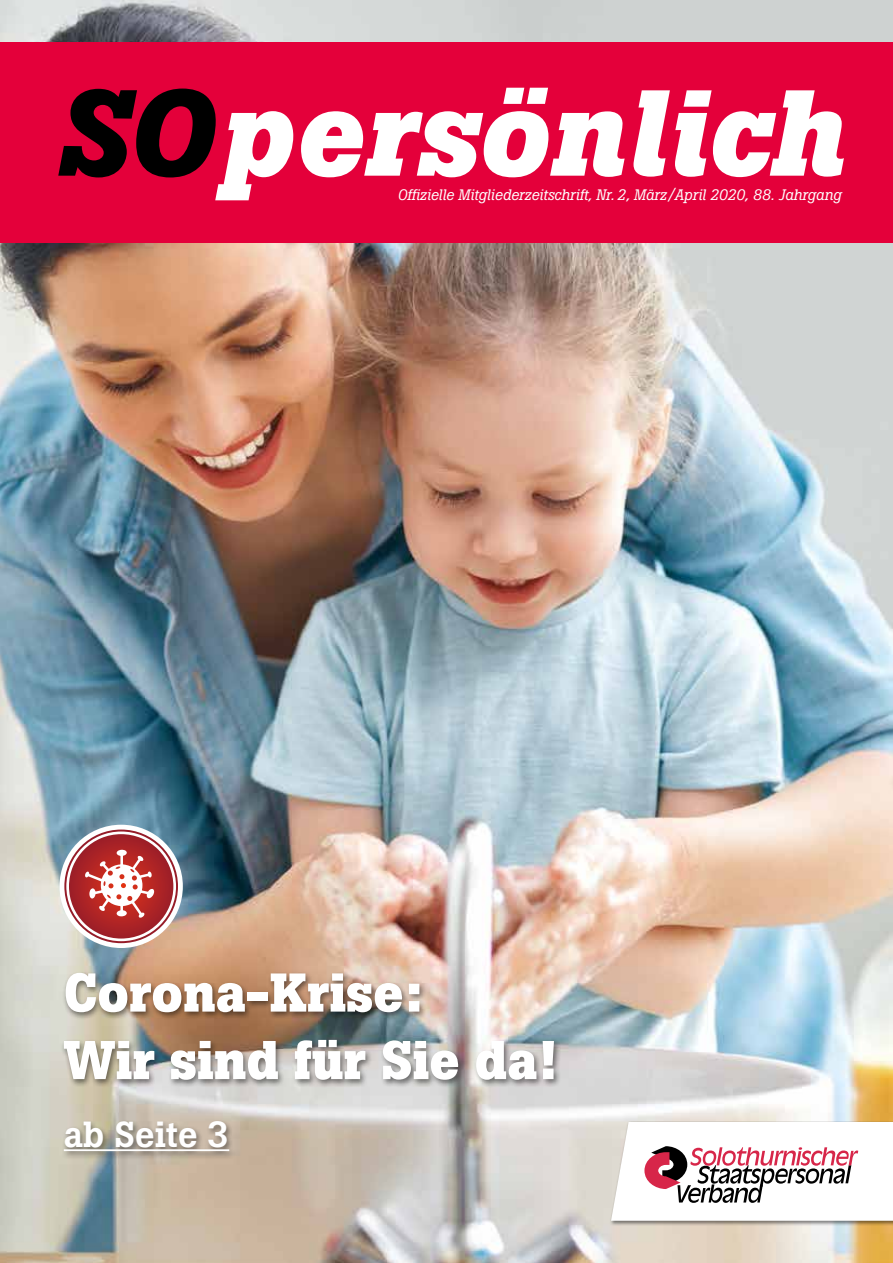
<style>
.page{position:relative;width:893px;height:1263px;background:#fff}
.page>*{position:absolute;margin:0;border:0;box-sizing:border-box;transform-origin:0 0}
.t1{font:italic 700 120.75px "Boton";letter-spacing:.005em;color:#fff}
.t2{font:700 54px/67.5px "Boton";color:#fff}
.t3{font:500 36px "Boton";color:#fff}
.t4{font:italic 15px "Boton";color:#fff}
.s1{color:#000}
</style>
<div class="page">
<img style="left:0;top:0;width:893px;height:1263px">
<div style="left:609px;top:1121px;width:284px;height:105px;background:#000;opacity:.5"></div>
<svg style="left:611px;top:1122px;width:282px;height:99px"></svg>
<div style="left:0;top:43px;width:893px;height:200px;background:#e4003a"></div>
<div style="left:61px;top:971px;width:501px;height:189px;background:#000;opacity:.5"></div>
<hr style="left:64px;top:1149px;width:165px;height:2px;background:#fff">
<svg style="left:60px;top:825px;width:123px;height:123px"></svg>
<svg style="left:66px;top:831px;width:110px;height:110px"></svg>
<h1 class="t1" style="left:57px;top:62px;width:787px"><span class="s1">SO</span>persönlich</h1>
<p class="t4" style="left:398px;top:186px;width:445px">Offizielle Mitgliederzeitschrift, Nr. 2, März /April 2020, 88. Jahrgang</p>
<h2 class="t2" style="left:64px;top:959px;width:494px">Corona-Krise:<br>Wir sind für Sie da!</h2>
<h3 class="t3" style="left:64px;top:1113px;width:167px">ab Seite 3</h3>
</div>
